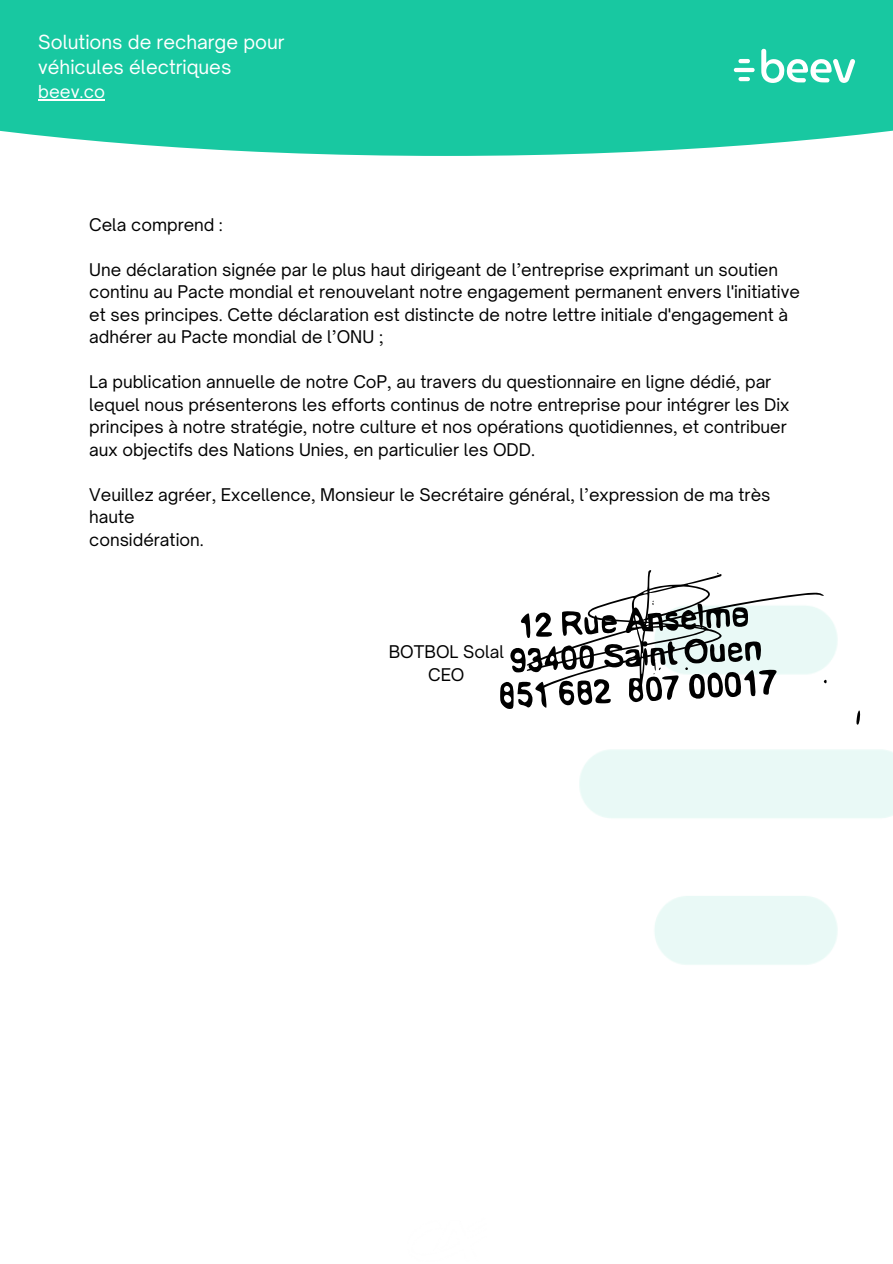
<style>
.page{position:relative;width:893px;height:1264px;background:#fff}
.page>*{position:absolute;margin:0;border:0;box-sizing:border-box;transform-origin:0 0}
.t1{font:18.6px/25.8px "Open Sauce One";color:#fff}
.t2{font:17.1px "Open Sauce One";color:#fff}
.t3{font:16.8px/22.5px "Open Sauce One";color:#000}
</style>
<div class="page">
<div style="left:0;top:0;width:892px;height:156px;background:#18c8a1"></div>
<svg style="left:733px;top:59px;width:21px;height:22px"></svg>
<svg style="left:761px;top:49px;width:94px;height:34px"></svg>
<hr style="left:38px;top:99px;width:67px;height:1px;background:#fff">
<svg style="left:500px;top:570px;width:360px;height:155px"></svg>
<p class="t1" style="left:38px;top:29px;width:248px">Solutions de recharge pour véhicules électriques</p>
<p class="t2" style="left:38px;top:81px;width:68px">beev.co</p>
<p class="t3" style="left:89px;top:213px;width:135px">Cela comprend :</p>
<p class="t3" style="left:89px;top:258px;width:712px">Une déclaration signée par le plus haut dirigeant de l’entreprise exprimant un soutien continu au Pacte mondial et renouvelant notre engagement permanent envers l'initiative et ses principes. Cette déclaration est distincte de notre lettre initiale d'engagement à adhérer au Pacte mondial de l’ONU ;</p>
<p class="t3" style="left:89px;top:370px;width:701px">La publication annuelle de notre CoP, au travers du questionnaire en ligne dédié, par lequel nous présenterons les efforts continus de notre entreprise pour intégrer les Dix principes à notre stratégie, notre culture et nos opérations quotidiennes, et contribuer aux objectifs des Nations Unies, en particulier les ODD.</p>
<p class="t3" style="left:89px;top:483px;width:682px">Veuillez agréer, Excellence, Monsieur le Secrétaire général, l’expression de ma très haute<br>considération.</p>
<p class="t3" style="left:388px;top:640px;width:117px;text-align:center">BOTBOL Solal<br>CEO</p>
</div>
